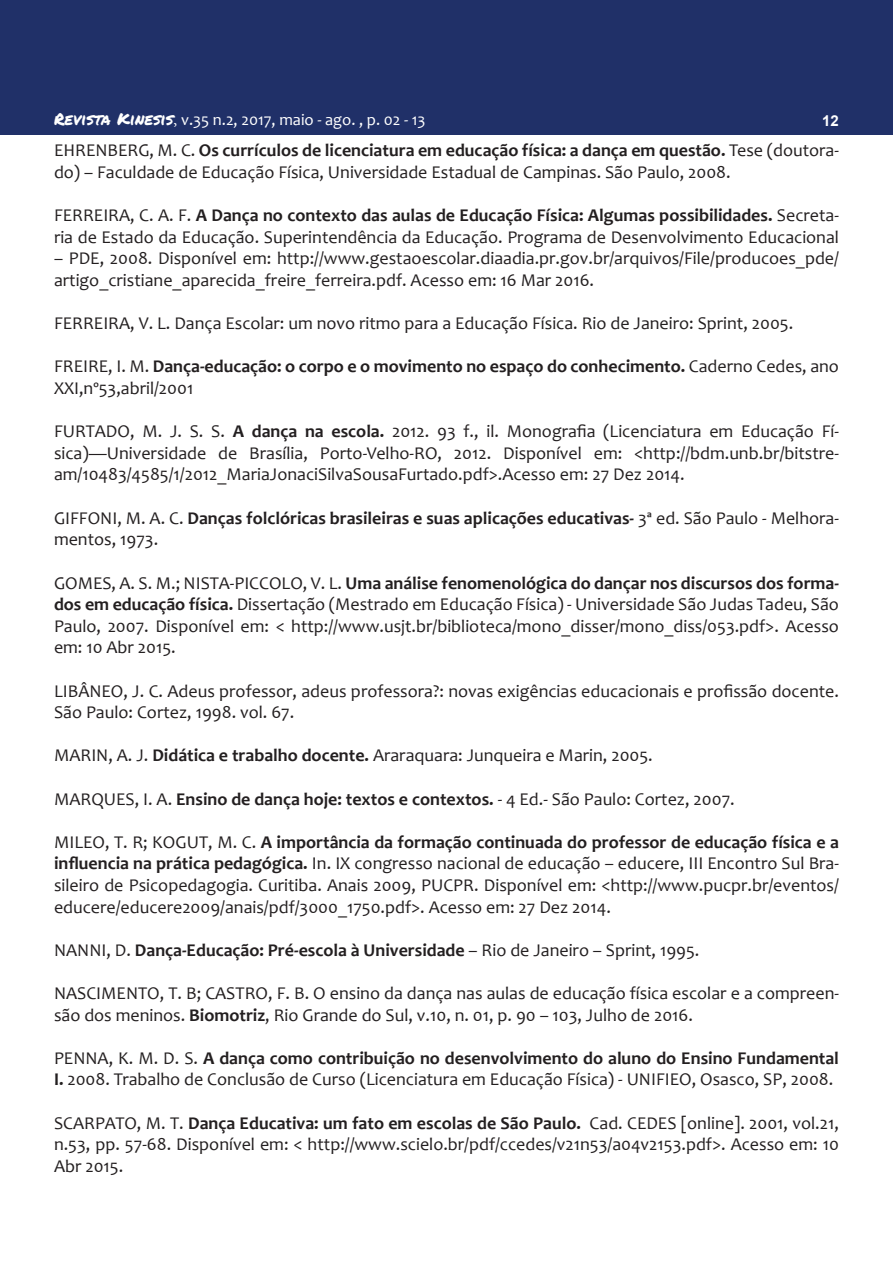
<style>
.page{position:relative;width:893px;height:1263px;background:#fff}
.page>*{position:absolute;margin:0;border:0;box-sizing:border-box;transform-origin:0 0}
.texto_corrido{font:18px/21.6px "Candara";color:#231f20}
.texto_corrido-2{font:700 18px/21.6px "Candara";color:#231f20}
.t1{font:16.5px "Candara";color:#fff}
.t2{font:700 15px "Arial";color:#fff}
.s1{font-family:"Permanent Marker"}
.s2{font-family:"Minion Pro"}
.s3{font-weight:700}
.s4{font-weight:400}
</style>
<div class="page">
<div style="left:0;top:0;width:893px;height:135px;background:#203068"></div>
<p class="t1" style="left:54px;top:110px;width:373px"><span class="s1">Revista Kinesis</span><span class="s2">,</span> v.35 n.2, 2017, maio - ago. , p. 02 - 13</p>
<p class="t2" style="left:822px;top:111px;width:18px">12</p>
<p class="texto_corrido" style="left:54px;top:140px;width:786px">EHRENBERG, M. C. <span class="s3">Os currículos de licenciatura em educação física: a dança em questão.</span> Tese (doutora&shy;do) – Faculdade de Educação Física, Universidade Estadual de Campinas. São Paulo, 2008.</p>
<p class="texto_corrido" style="left:54px;top:204px;width:786px">FERREIRA, C. A. F. <span class="s3">A Dança no contexto das aulas de Educação Física: Algumas possibilidades.</span> Secreta&shy;ria de Estado da Educação. Superintendência da Educação. Programa de Desenvolvimento Educacional</p>
<p class="texto_corrido" style="left:54px;top:248px;width:786px">– PDE, 2008. Disponível em: http://www.gestaoescolar.diaadia.pr.gov.br/arquivos/File/producoes_pde/ artigo_cristiane_aparecida_freire_ferreira.pdf. Acesso em: 16 Mar 2016.</p>
<p class="texto_corrido" style="left:54px;top:312px;width:741px">FERREIRA, V. L. Dança Escolar: um novo ritmo para a Educação Física. Rio de Janeiro: Sprint, 2005.</p>
<p class="texto_corrido-2" style="left:54px;top:356px;width:786px"><span class="s4">FREIRE, I. M.</span> Dança-educação: o corpo e o movimento no espaço do conhecimento. <span class="s4">Caderno Cedes, ano<br>XXI,nº53,abril/2001</span></p>
<p class="texto_corrido" style="left:54px;top:420px;width:786px;text-align:justify">FURTADO, M. J. S. S. <span class="s3">A dança na escola.</span> 2012. 93 f., il. Monografia (Licenciatura em Educação Fí&shy;sica)—Universidade de Brasília, Porto-Velho-RO, 2012. Disponível em: &lt;http://bdm.unb.br/bitstre&shy;am/10483/4585/1/2012_MariaJonaciSilvaSousaFurtado.pdf&gt;.Acesso em: 27 Dez 2014.</p>
<p class="texto_corrido-2" style="left:54px;top:507px;width:786px"><span class="s4">GIFFONI, M. A. C.</span> Danças folclóricas brasileiras e suas aplicações educativas- <span class="s4">3ª ed. São Paulo - Melhora&shy;mentos, 1973.</span></p>
<p class="texto_corrido" style="left:54px;top:572px;width:786px;text-align:justify">GOMES, A. S. M.; NISTA-PICCOLO, V. L. <span class="s3">Uma análise fenomenológica do dançar nos discursos dos forma&shy;dos em educação física.</span> Dissertação (Mestrado em Educação Física) - Universidade São Judas Tadeu, São Paulo, 2007. Disponível em: &lt; http://www.usjt.br/biblioteca/mono_disser/mono_diss/053.pdf&gt;. Acesso em: 10 Abr 2015.</p>
<p class="texto_corrido" style="left:54px;top:680px;width:786px">LIBÂNEO, J. C. Adeus professor, adeus professora?: novas exigências educacionais e profissão docente.<br>São Paulo: Cortez, 1998. vol. 67.</p>
<p class="texto_corrido" style="left:54px;top:744px;width:600px">MARIN, A. J. <span class="s3">Didática e trabalho docente.</span> Araraquara: Junqueira e Marin, 2005.</p>
<p class="texto_corrido" style="left:54px;top:788px;width:682px">MARQUES, I. A. <span class="s3">Ensino de dança hoje: textos e contextos.</span> - 4 Ed.- São Paulo: Cortez, 2007.</p>
<p class="texto_corrido" style="left:54px;top:831px;width:786px;text-align:justify">MILEO, T. R; KOGUT, M. C. <span class="s3">A importância da formação continuada do professor de educação física e a influencia na prática pedagógica.</span> In. IX congresso nacional de educação – educere, III Encontro Sul Bra&shy;sileiro de Psicopedagogia. Curitiba. Anais 2009, PUCPR. Disponível em: &lt;http://www.pucpr.br/eventos/ educere/educere2009/anais/pdf/3000_1750.pdf&gt;. Acesso em: 27 Dez 2014.</p>
<p class="texto_corrido-2" style="left:54px;top:939px;width:647px"><span class="s4">NANNI, D.</span> Dança-Educação: Pré-escola à Universidade <span class="s4">– Rio de Janeiro – Sprint, 1995.</span></p>
<p class="texto_corrido" style="left:54px;top:982px;width:786px">NASCIMENTO, T. B; CASTRO, F. B. O ensino da dança nas aulas de educação física escolar e a compreen&shy;são dos meninos. <span class="s3">Biomotriz</span>, Rio Grande do Sul, v.10, n. 01, p. 90 – 103, Julho de 2016.</p>
<p class="texto_corrido" style="left:54px;top:1047px;width:786px">PENNA, K. M. D. S. <span class="s3">A dança como contribuição no desenvolvimento do aluno do Ensino Fundamental<br>I.</span> 2008. Trabalho de Conclusão de Curso (Licenciatura em Educação Física) - UNIFIEO, Osasco, SP, 2008.</p>
<p class="texto_corrido" style="left:54px;top:1112px;width:786px;text-align:justify">SCARPATO, M. T. <span class="s3">Dança Educativa: um fato em escolas de São Paulo.</span> Cad. CEDES [online]. 2001, vol.21, n.53, pp. 57-68. Disponível em: &lt; http://www.scielo.br/pdf/ccedes/v21n53/a04v2153.pdf&gt;. Acesso em: 10<br>Abr 2015.</p>
</div>
